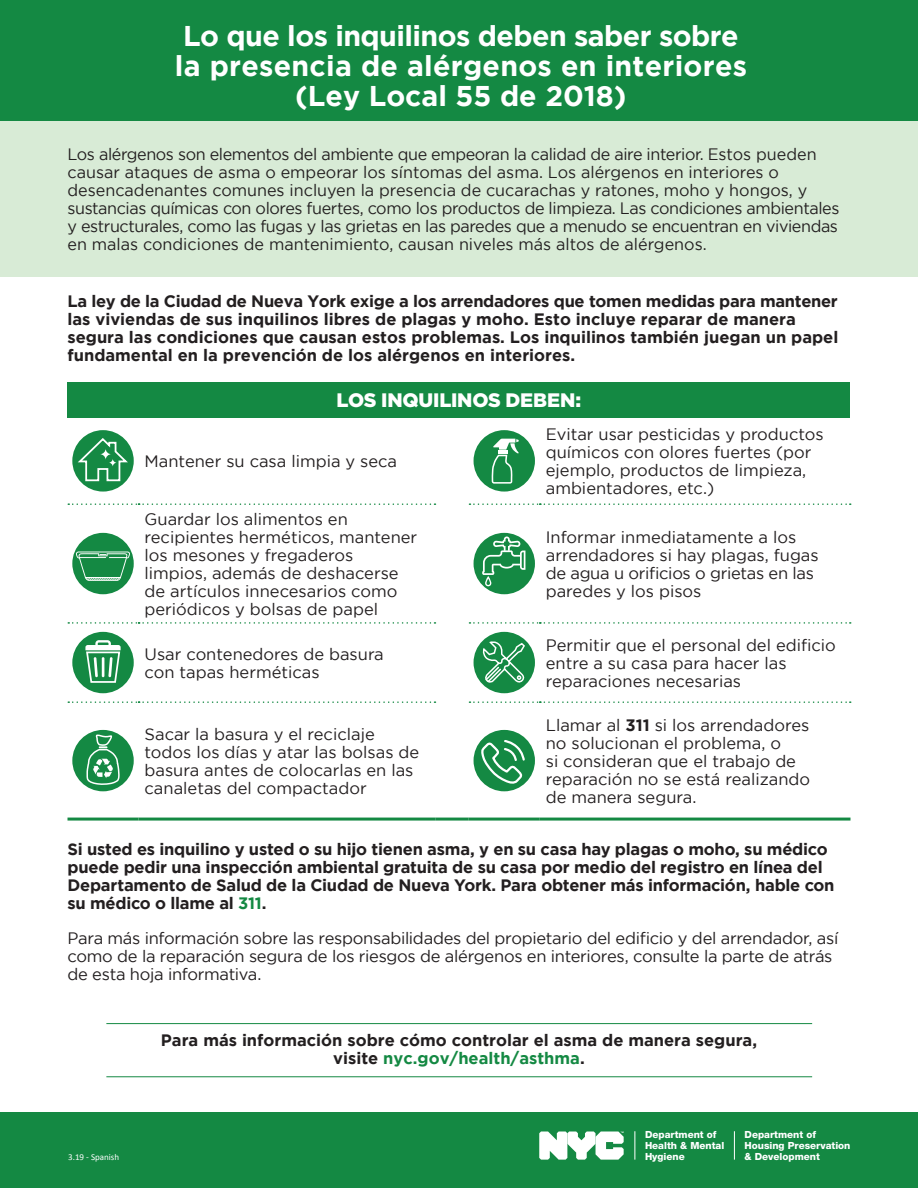
<style>
.page{position:relative;width:918px;height:1188px;background:#fff}
.page>*{position:absolute;margin:0;border:0;box-sizing:border-box;transform-origin:0 0}
.t1{font:700 28.5px/30px "Gotham";color:#fff;text-align:center}
.t2{font:900 19.5px "Gotham";letter-spacing:-.01em;color:#fff}
.t3{font:16.5px/18px "Gotham";color:#231f20}
.t4{font:700 16.5px/18px "Gotham";letter-spacing:-.01em;color:#231f20}
.t5{font:16.5px/18px "Gotham";letter-spacing:-.025em;color:#231f20}
.t6{font:800 9.9px/10.9px "Helvetica Neue";color:#fff}
.t7{font:9px "Calibri";color:#fff}
.s1{font-weight:700}
.s2{color:#148943}
</style>
<div class="page">
<div style="left:0;top:0;width:918px;height:122px;background:#148943"></div>
<div style="left:0;top:121px;width:918px;height:155px;background:#d8ebd6"></div>
<div style="left:68px;top:382px;width:782px;height:35px;background:#148943"></div>
<hr style="left:435px;top:818px;width:34px;height:3px;background:#148943">
<svg style="left:68px;top:503px;width:367px;height:2px"></svg>
<svg style="left:68px;top:622px;width:367px;height:2px"></svg>
<svg style="left:68px;top:701px;width:367px;height:2px"></svg>
<svg style="left:469px;top:503px;width:382px;height:2px"></svg>
<svg style="left:469px;top:622px;width:382px;height:2px"></svg>
<svg style="left:469px;top:701px;width:382px;height:2px"></svg>
<hr style="left:68px;top:818px;width:71px;height:3px;background:#148943">
<hr style="left:139px;top:818px;width:296px;height:3px;background:#148943">
<hr style="left:469px;top:818px;width:71px;height:3px;background:#148943">
<hr style="left:540px;top:818px;width:311px;height:3px;background:#148943">
<svg style="left:71px;top:429px;width:64px;height:64px"></svg>
<div style="left:69px;top:427px;width:68px;height:67px;border:3px solid #fff;border-radius:50%"></div>
<svg style="left:75px;top:437px;width:53px;height:45px;background:#3e9e65"></svg>
<svg style="left:100px;top:448px;width:11px;height:12px"></svg>
<svg style="left:109px;top:459px;width:8px;height:8px"></svg>
<div style="left:472px;top:429px;width:64px;height:64px;background:#148943;border-radius:50%"></div>
<div style="left:471px;top:427px;width:67px;height:67px;border:3px solid #fff;border-radius:50%"></div>
<svg style="left:492px;top:439px;width:27px;height:45px"></svg>
<svg style="left:71px;top:531px;width:64px;height:65px;background:#32985b"></svg>
<div style="left:69px;top:530px;width:68px;height:67px;border:3px solid #fff;border-radius:50%"></div>
<svg style="left:76px;top:552px;width:54px;height:29px;background:#3f9e65"></svg>
<svg style="left:472px;top:531px;width:64px;height:65px"></svg>
<div style="left:471px;top:530px;width:67px;height:67px;border:3px solid #fff;border-radius:50%"></div>
<svg style="left:482px;top:536px;width:43px;height:50px;background:#43a068"></svg>
<svg style="left:71px;top:630px;width:64px;height:65px;background:#2f9659"></svg>
<div style="left:69px;top:629px;width:68px;height:67px;border:3px solid #fff;border-radius:50%"></div>
<svg style="left:85px;top:640px;width:36px;height:44px"></svg>
<svg style="left:472px;top:630px;width:64px;height:65px"></svg>
<div style="left:471px;top:629px;width:67px;height:67px;border:3px solid #fff;border-radius:50%"></div>
<svg style="left:480px;top:641px;width:46px;height:44px;background:#45a16a"></svg>
<svg style="left:71px;top:728px;width:64px;height:65px"></svg>
<div style="left:69px;top:727px;width:68px;height:67px;border:3px solid #fff;border-radius:50%"></div>
<svg style="left:85px;top:733px;width:35px;height:53px;background:#47a36c"></svg>
<svg style="left:472px;top:728px;width:64px;height:65px"></svg>
<div style="left:471px;top:727px;width:67px;height:67px;border:3px solid #fff;border-radius:50%"></div>
<svg style="left:479px;top:739px;width:47px;height:45px;background:#42a068"></svg>
<hr style="left:106px;top:1023px;width:706px;height:1px;background:#148943">
<hr style="left:106px;top:1076px;width:706px;height:1px;background:#148943">
<div style="left:0;top:1112px;width:918px;height:76px;background:#148943"></div>
<svg style="left:539px;top:1132px;width:85px;height:28px"></svg>
<svg style="left:635px;top:1131px;width:1px;height:29px"></svg>
<svg style="left:734px;top:1131px;width:1px;height:29px"></svg>
<h1 class="t1" style="left:175px;top:20px;width:574px">Lo que los inquilinos deben saber sobre la presencia de alérgenos en interiores (Ley Local 55 de 2018)</h1>
<p class="t5" style="left:68px;top:145px;width:774px">Los alérgenos son elementos del ambiente que empeoran la calidad de aire interior. Estos pueden causar ataques de asma o empeorar los síntomas del asma. Los alérgenos en interiores o desencadenantes comunes incluyen la presencia de cucarachas y ratones, moho y hongos, y sustancias químicas con olores fuertes, como los productos de limpieza. Las condiciones ambientales y estructurales, como las fugas y las grietas en las paredes que a menudo se encuentran en viviendas en malas condiciones de mantenimiento, causan niveles más altos de alérgenos.</p>
<p class="t4" style="left:68px;top:292px;width:772px">La ley de la Ciudad de Nueva York exige a los arrendadores que tomen medidas para mantener las viviendas de sus inquilinos libres de plagas y moho. Esto incluye reparar de manera segura las condiciones que causan estos problemas. Los inquilinos también juegan un papel fundamental en la prevención de los alérgenos en interiores.</p>
<p class="t2" style="left:337px;top:388px;width:246px">LOS INQUILINOS DEBEN:</p>
<p class="t3" style="left:145px;top:452px;width:254px">Mantener su casa limpia y seca</p>
<p class="t3" style="left:145px;top:509px;width:274px">Guardar los alimentos en recipientes herméticos, mantener los mesones y fregaderos limpios, además de deshacerse de artículos innecesarios como periódicos y bolsas de papel</p>
<p class="t3" style="left:546px;top:425px;width:280px">Evitar usar pesticidas y productos químicos con olores fuertes (por ejemplo, productos de limpieza, ambientadores, etc.)</p>
<p class="t3" style="left:546px;top:527px;width:274px">Informar inmediatamente a los arrendadores si hay plagas, fugas de agua u orificios o grietas en las paredes y los pisos</p>
<p class="t3" style="left:145px;top:644px;width:241px">Usar contenedores de basura con tapas herméticas</p>
<p class="t3" style="left:546px;top:635px;width:292px">Permitir que el personal del edificio entre a su casa para hacer las reparaciones necesarias</p>
<p class="t3" style="left:145px;top:725px;width:276px">Sacar la basura y el reciclaje todos los días y atar las bolsas de basura antes de colocarlas en las canaletas del compactador</p>
<p class="t3" style="left:546px;top:716px;width:266px">Llamar al <span class="s1">311</span> si los arrendadores no solucionan el problema, o<br>si consideran que el trabajo de reparación no se está realizando de manera segura.</p>
<p class="t4" style="left:68px;top:840px;width:769px">Si usted es inquilino y usted o su hijo tienen asma, y en su casa hay plagas o moho, su médico puede pedir una inspección ambiental gratuita de su casa por medio del registro en línea del Departamento de Salud de la Ciudad de Nueva York. Para obtener más información, hable con su médico o llame al <span class="s2">311</span>.</p>
<p class="t3" style="left:68px;top:928px;width:772px">Para más información sobre las responsabilidades del propietario del edificio y del arrendador, así como de la reparación segura de los riesgos de alérgenos en interiores, consulte la parte de atrás de esta hoja informativa.</p>
<p class="t4" style="left:161px;top:1031px;width:598px;text-align:center">Para más información sobre cómo controlar el asma de manera segura, visite <span class="s2">nyc.gov/health/asthma</span>.</p>
<p class="t6" style="left:645px;top:1129px;width:81px">Department of<br>Health &amp; Mental<br>Hygiene</p>
<p class="t6" style="left:745px;top:1129px;width:107px">Department of<br>Housing Preservation</p>
<p class="t7" style="left:68px;top:1151px;width:52px">3.19 - Spanish</p>
<p class="t6" style="left:745px;top:1151px;width:77px">&amp; Development</p>
</div>
